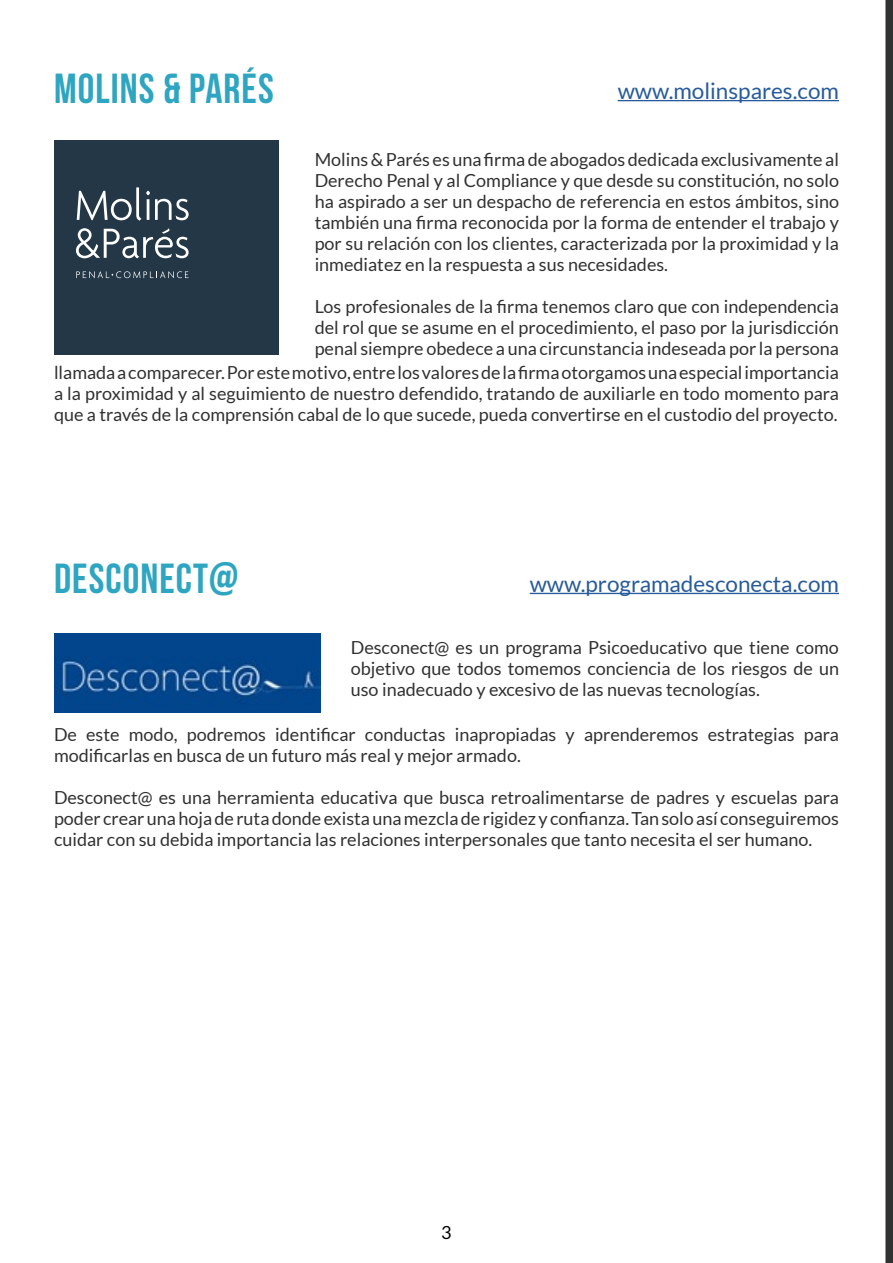
<style>
.page{position:relative;width:893px;height:1263px;background:#fff}
.page>*{position:absolute;margin:0;border:0;box-sizing:border-box;transform-origin:0 0}
.t1{font:42px "Bebas Neue";letter-spacing:.025em;color:#2fa6c1}
.t2{font:22.5px "Lato";color:#275b9b}
.t3{font:18px/21px "Lato";color:#303131;text-align:justify}
.t4{font:18px "Lato";color:#000}
</style>
<div class="page">
<div style="left:885px;top:0;width:8px;height:1263px;background:#303131"></div>
<hr style="left:618px;top:100px;width:221px;height:1px;background:#275b9b">
<hr style="left:530px;top:593px;width:309px;height:1px;background:#275b9b">
<div style="left:54px;top:141px;width:224px;height:214px;background:#233746"></div>
<svg style="left:76px;top:228px;width:113px;height:30px"></svg>
<svg style="left:77px;top:187px;width:112px;height:34px"></svg>
<svg style="left:76px;top:271px;width:113px;height:7px"></svg>
<img style="left:54px;top:633px;width:266px;height:80px">
<h1 class="t1" style="left:54px;top:65px;width:221px">MOLINS &amp; PARÉS</h1>
<p class="t2" style="left:618px;top:78px;width:223px">www.molinspares.com</p>
<p class="t3" style="left:315px;top:148px;width:526px">Molins &amp; Parés es una firma de abogados dedicada exclusivamente al Derecho Penal y al Compliance y que desde su constitución, no solo ha aspirado a ser un despacho de referencia en estos ámbitos, sino también una firma reconocida por la forma de entender el trabajo y por su relación con los clientes, caracterizada por la proximidad y la inmediatez en la respuesta a sus necesidades.</p>
<p class="t3" style="left:315px;top:295px;width:526px">Los profesionales de la firma tenemos claro que con independencia del rol que se asume en el procedimiento, el paso por la jurisdicción penal siempre obedece a una circunstancia indeseada por la persona</p>
<p class="t3" style="left:54px;top:362px;width:786px">llamada a comparecer. Por este motivo, entre los valores de la firma otorgamos una especial importancia a la proximidad y al seguimiento de nuestro defendido, tratando de auxiliarle en todo momento para que a través de la comprensión cabal de lo que sucede, pueda convertirse en el custodio del proyecto.</p>
<h1 class="t1" style="left:54px;top:555px;width:186px">DESCONECT@</h1>
<p class="t2" style="left:530px;top:571px;width:311px">www.programadesconecta.com</p>
<p class="t3" style="left:351px;top:637px;width:490px">Desconect@ es un programa Psicoeducativo que tiene como objetivo que todos tomemos conciencia de los riesgos de un uso inadecuado y excesivo de las nuevas tecnologías.</p>
<p class="t3" style="left:54px;top:724px;width:786px">De este modo, podremos identificar conductas inapropiadas y aprenderemos estrategias para modificarlas en busca de un futuro más real y mejor armado.</p>
<p class="t3" style="left:54px;top:787px;width:786px">Desconect@ es una herramienta educativa que busca retroalimentarse de padres y escuelas para poder crear una hoja de ruta donde exista una mezcla de rigidez y confianza. Tan solo así conseguiremos cuidar con su debida importancia las relaciones interpersonales que tanto necesita el ser humano.</p>
<p class="t4" style="left:441px;top:1223px;width:12px">3</p>
</div>
